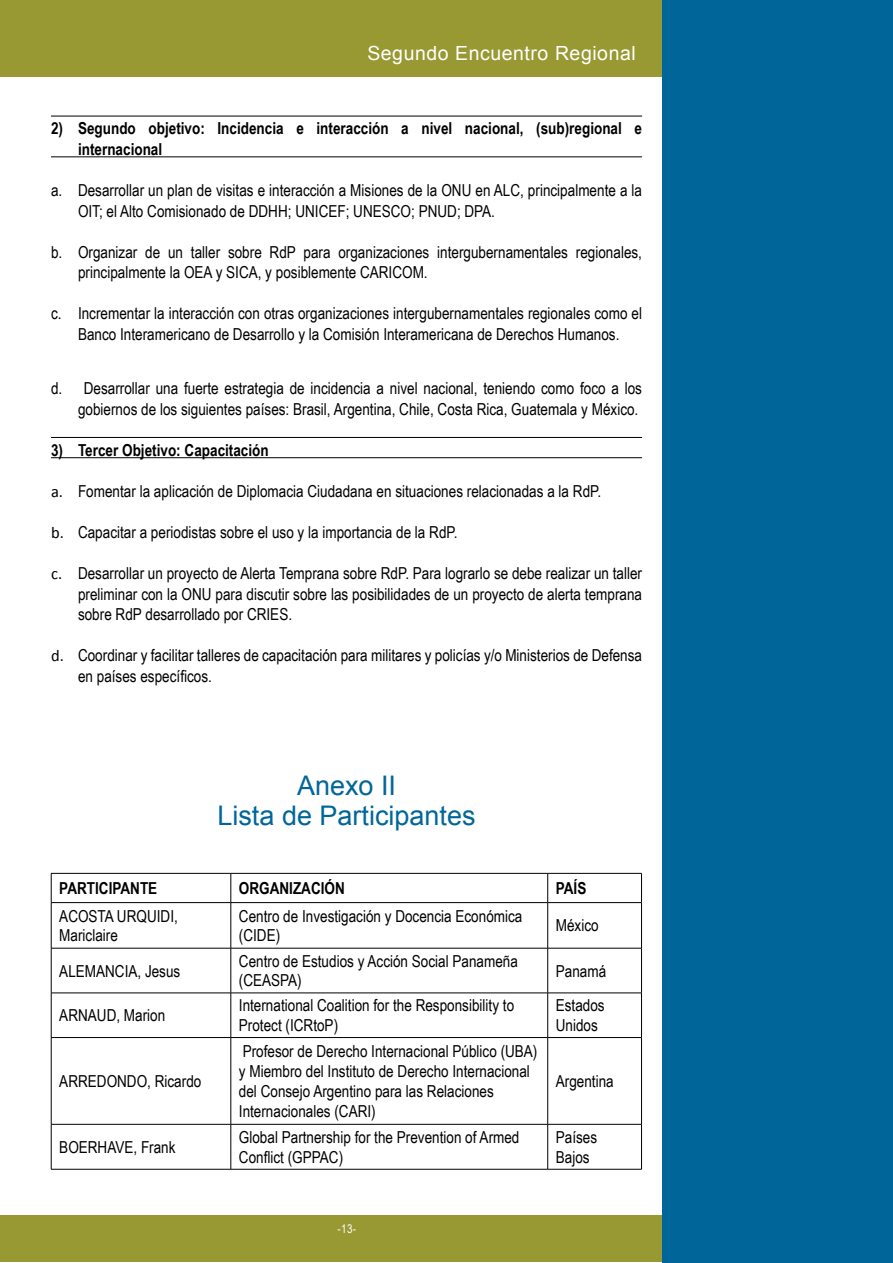
<style>
.page{position:relative;width:893px;height:1263px;background:#fff}
.page>*{position:absolute;margin:0;border:0;box-sizing:border-box;transform-origin:0 0}
.t1{font:27px/30.8px "Arial";color:#069;text-align:center}
.t2{font:19.5px "Arial";letter-spacing:.03em;color:#fff}
.t3{font:16.5px/19.8px "Arial Narrow";color:#000}
.t4{font:700 16.5px/20.5px "Arial Narrow";color:#000}
.t5{font:12px "Arial Narrow";color:#fff}
.s1{font-family:"Calibri"}
</style>
<div class="page">
<div style="left:0;top:1215px;width:675px;height:47px;background:#993"></div>
<div style="left:0;top:0;width:680px;height:76px;background:#993"></div>
<div style="left:662px;top:0;width:231px;height:1263px;background:#069"></div>
<hr style="left:51px;top:116px;width:591px;height:1px;background:#000">
<hr style="left:51px;top:156px;width:591px;height:1px;background:#000">
<hr style="left:51px;top:437px;width:591px;height:1px;background:#000">
<hr style="left:51px;top:457px;width:591px;height:1px;background:#000">
<hr style="left:51px;top:873px;width:180px;height:1px;background:#000">
<svg style="left:51px;top:873px;width:1px;height:29px"></svg>
<hr style="left:231px;top:873px;width:317px;height:1px;background:#000">
<svg style="left:231px;top:873px;width:1px;height:29px"></svg>
<hr style="left:548px;top:873px;width:94px;height:1px;background:#000">
<svg style="left:547px;top:873px;width:1px;height:29px"></svg>
<svg style="left:641px;top:873px;width:1px;height:29px"></svg>
<hr style="left:51px;top:902px;width:180px;height:1px;background:#000">
<hr style="left:51px;top:903px;width:1px;height:45px;background:#000">
<hr style="left:231px;top:902px;width:317px;height:1px;background:#000">
<hr style="left:231px;top:903px;width:1px;height:45px;background:#000">
<hr style="left:548px;top:902px;width:94px;height:1px;background:#000">
<hr style="left:547px;top:903px;width:1px;height:45px;background:#000">
<hr style="left:641px;top:903px;width:1px;height:45px;background:#000">
<hr style="left:51px;top:948px;width:180px;height:1px;background:#000">
<hr style="left:51px;top:948px;width:1px;height:45px;background:#000">
<hr style="left:231px;top:948px;width:317px;height:1px;background:#000">
<hr style="left:231px;top:948px;width:1px;height:45px;background:#000">
<hr style="left:548px;top:948px;width:94px;height:1px;background:#000">
<hr style="left:547px;top:948px;width:1px;height:45px;background:#000">
<hr style="left:641px;top:948px;width:1px;height:45px;background:#000">
<hr style="left:51px;top:993px;width:180px;height:1px;background:#000">
<hr style="left:51px;top:993px;width:1px;height:44px;background:#000">
<hr style="left:231px;top:993px;width:317px;height:1px;background:#000">
<hr style="left:231px;top:993px;width:1px;height:44px;background:#000">
<hr style="left:548px;top:993px;width:94px;height:1px;background:#000">
<hr style="left:547px;top:993px;width:1px;height:44px;background:#000">
<hr style="left:641px;top:993px;width:1px;height:44px;background:#000">
<hr style="left:51px;top:1037px;width:180px;height:1px;background:#000">
<hr style="left:51px;top:1038px;width:1px;height:86px;background:#000">
<hr style="left:231px;top:1037px;width:317px;height:1px;background:#000">
<hr style="left:231px;top:1038px;width:1px;height:86px;background:#000">
<hr style="left:548px;top:1037px;width:94px;height:1px;background:#000">
<hr style="left:547px;top:1038px;width:1px;height:86px;background:#000">
<hr style="left:641px;top:1038px;width:1px;height:86px;background:#000">
<hr style="left:51px;top:1124px;width:180px;height:1px;background:#000">
<hr style="left:51px;top:1124px;width:1px;height:45px;background:#000">
<hr style="left:231px;top:1124px;width:317px;height:1px;background:#000">
<hr style="left:231px;top:1124px;width:1px;height:45px;background:#000">
<hr style="left:548px;top:1124px;width:94px;height:1px;background:#000">
<hr style="left:547px;top:1124px;width:1px;height:45px;background:#000">
<hr style="left:641px;top:1124px;width:1px;height:45px;background:#000">
<hr style="left:51px;top:1169px;width:180px;height:1px;background:#000">
<hr style="left:231px;top:1169px;width:317px;height:1px;background:#000">
<hr style="left:548px;top:1169px;width:94px;height:1px;background:#000">
<p class="t2" style="left:367px;top:40px;width:270px">Segundo Encuentro Regional</p>
<p class="t4" style="left:78px;top:118px;width:566px;text-indent:-27px">2) Segundo objetivo: Incidencia e interacción a nivel nacional, (sub)regional e internacional</p>
<p class="t3" style="left:78px;top:179px;width:566px;line-height:20.5px;text-indent:-27px">a. Desarrollar un plan de visitas e interacción a Misiones de la ONU en ALC, principalmente a la<br>OIT; el Alto Comisionado de DDHH; UNICEF; UNESCO; PNUD; DPA.</p>
<p class="t3" style="left:78px;top:241px;width:566px;line-height:20.5px;text-indent:-27px">b. Organizar de un taller sobre RdP para organizaciones intergubernamentales regionales, principalmente la OEA y SICA, y posiblemente CARICOM.</p>
<p class="t3" style="left:51px;top:302px;width:593px;line-height:20.5px;text-align:center">c. Incrementar la interacción con otras organizaciones intergubernamentales regionales como el<br>Banco Interamericano de Desarrollo y la Comisión Interamericana de Derechos Humanos.</p>
<p class="t3" style="left:51px;top:377px;width:592px;line-height:20.5px;text-align:right">d. Desarrollar una fuerte estrategia de incidencia a nivel nacional, teniendo como foco a los gobiernos de los siguientes países: Brasil, Argentina, Chile, Costa Rica, Guatemala y México.</p>
<p class="t4" style="left:51px;top:439px;width:219px">3) Tercer Objetivo: Capacitación</p>
<p class="t3" style="left:51px;top:480px;width:552px"><span class="s1">a.</span> Fomentar la aplicación de Diplomacia Ciudadana en situaciones relacionadas a la RdP.</p>
<p class="t3" style="left:51px;top:522px;width:408px"><span class="s1">b.</span> Capacitar a periodistas sobre el uso y la importancia de la RdP.</p>
<p class="t3" style="left:78px;top:562px;width:566px;line-height:20.5px;text-align:justify;text-indent:-27px"><span class="s1">c.</span> Desarrollar un proyecto de Alerta Temprana sobre RdP. Para lograrlo se debe realizar un taller preliminar con la ONU para discutir sobre las posibilidades de un proyecto de alerta temprana sobre RdP desarrollado por CRIES.</p>
<p class="t3" style="left:78px;top:644px;width:566px;line-height:20.5px;text-indent:-27px"><span class="s1">d.</span> Coordinar y facilitar talleres de capacitación para militares y policías y/o Ministerios de Defensa en países específicos.</p>
<h1 class="t1" style="left:217px;top:770px;width:260px">Anexo II<br>Lista de Participantes</h1>
<p class="t4" style="left:59px;top:877px;width:99px">PARTICIPANTE</p>
<p class="t4" style="left:239px;top:877px;width:107px">ORGANIZACIÓN</p>
<p class="t4" style="left:556px;top:877px;width:32px">PAÍS</p>
<p class="t3" style="left:59px;top:905px;width:120px">ACOSTA URQUIDI,<br>Mariclaire</p>
<p class="t3" style="left:239px;top:905px;width:285px">Centro de Investigación y Docencia Económica (CIDE)</p>
<p class="t3" style="left:556px;top:915px;width:44px">México</p>
<p class="t3" style="left:59px;top:960px;width:123px">ALEMANCIA, Jesus</p>
<p class="t3" style="left:239px;top:950px;width:281px">Centro de Estudios y Acción Social Panameña (CEASPA)</p>
<p class="t3" style="left:556px;top:960px;width:52px">Panamá</p>
<p class="t3" style="left:59px;top:1005px;width:107px">ARNAUD, Marion</p>
<p class="t3" style="left:239px;top:995px;width:277px">International Coalition for the Responsibility to<br>Protect (ICRtoP)</p>
<p class="t3" style="left:556px;top:995px;width:50px">Estados<br>Unidos</p>
<p class="t3" style="left:59px;top:1070px;width:144px">ARREDONDO, Ricardo</p>
<p class="t3" style="left:239px;top:1041px;width:300px">Profesor de Derecho Internacional Público (UBA) y Miembro del Instituto de Derecho Internacional del Consejo Argentino para las Relaciones Internacionales (CARI)</p>
<p class="t3" style="left:556px;top:1070px;width:59px">Argentina</p>
<p class="t3" style="left:59px;top:1136px;width:118px">BOERHAVE, Frank</p>
<p class="t3" style="left:239px;top:1126px;width:282px">Global Partnership for the Prevention of Armed<br>Conflict (GPPAC)</p>
<p class="t3" style="left:556px;top:1126px;width:43px">Países<br>Bajos</p>
<p class="t5" style="left:337px;top:1220px;width:20px">-13-</p>
</div>
